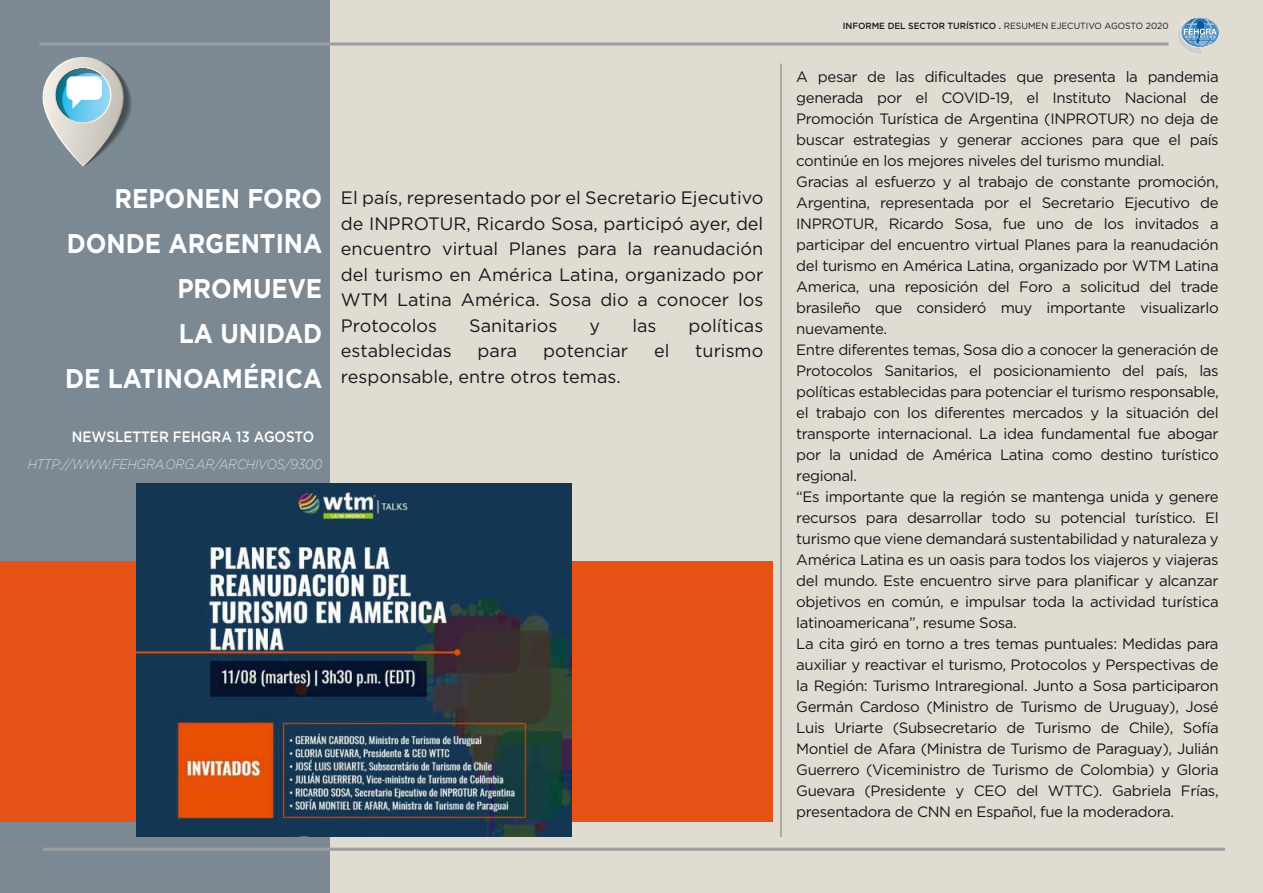
<style>
.page{position:relative;width:1263px;height:893px;background:#e0dcd2}
.page>*{position:absolute;margin:0;border:0;box-sizing:border-box;transform-origin:0 0}
.t1{font:700 27px/45px "Gotham";color:#fff;text-align:right;scale:.9 1}
.t2{font:18px/25.5px "Gotham";color:#1a171c;text-align:justify}
.t3{font:15px/21px "Gotham";letter-spacing:-.025em;color:#1a171c}
.t4{font:500 15px "Gotham";color:#fff;scale:.9 1}
.t5{font:italic 200 13.5px "Gotham";color:#fff;scale:.9 1}
.t6{font:500 9px "Gotham";color:#1a171c;scale:.96 1}
.s1{font-weight:400}
</style>
<div class="page">
<div style="left:0;top:0;width:330px;height:893px;background:#7c8993"></div>
<svg style="left:1177px;top:17px;width:42px;height:37px"></svg>
<hr style="left:39px;top:42px;width:1129px;height:3px;background:#9c9e9f">
<hr style="left:43px;top:848px;width:1182px;height:3px;background:#9c9e9f">
<svg style="left:43px;top:57px;width:89px;height:110px"></svg>
<div style="left:67px;top:76px;width:35px;height:24px;background:#fff;border-radius:6px"></div>
<div style="left:0;top:561px;width:772px;height:260px;background:#e65216"></div>
<img style="left:136px;top:483px;width:435px;height:353px">
<h1 class="t1" style="left:65px;top:176px;width:287px">REPONEN FORO<br>DONDE ARGENTINA<br>PROMUEVE<br>LA UNIDAD<br>DE LATINOAMÉRICA</h1>
<p class="t4" style="left:72px;top:428px;width:271px">NEWSLETTER FEHGRA 13 AGOSTO</p>
<p class="t5" style="left:28px;top:457px;width:329px">HTTP://WWW.FEHGRA.ORG.AR/ARCHIVOS/9300</p>
<p class="t2" style="left:341px;top:185px;width:424px">El país, representado por el Secretario Ejecutivo de INPROTUR, Ricardo Sosa, participó ayer, del encuentro virtual Planes para la reanudación del turismo en América Latina, organizado por WTM Latina América. Sosa dio a conocer los Protocolos</p>
<p class="t2" style="left:469px;top:313px;width:90px">Sanitarios</p>
<p class="t2" style="left:589px;top:313px;width:12px">y</p>
<p class="t2" style="left:632px;top:313px;width:26px">las</p>
<p class="t2" style="left:689px;top:313px;width:76px">políticas</p>
<p class="t2" style="left:341px;top:338px;width:112px">establecidas</p>
<p class="t2" style="left:478px;top:338px;width:41px">para</p>
<p class="t2" style="left:543px;top:338px;width:87px">potenciar</p>
<p class="t2" style="left:654px;top:338px;width:17px">el</p>
<p class="t2" style="left:695px;top:338px;width:70px">turismo</p>
<p class="t2" style="left:341px;top:364px;width:281px">responsable, entre otros temas.</p>
<p class="t6" style="left:843px;top:20px;width:341px">INFORME DEL SECTOR TURÍSTICO . <span class="s1">RESUMEN EJECUTIVO AGOSTO 2020</span></p>
<p class="t3" style="left:796px;top:66px;width:424px">A pesar de las dificultades que presenta la pandemia generada por el COVID-19, el Instituto Nacional de Promoción Turística de Argentina (INPROTUR) no deja de buscar estrategias y generar acciones para que el país continúe en los mejores niveles del turismo mundial.<br>Gracias al esfuerzo y al trabajo de constante promoción, Argentina, representada por el Secretario Ejecutivo de INPROTUR, Ricardo Sosa, fue uno de los invitados a participar del encuentro virtual Planes para la reanudación del turismo en América Latina, organizado por WTM Latina America, una reposición del Foro a solicitud del trade brasileño que consideró muy importante visualizarlo nuevamente.<br>Entre diferentes temas, Sosa dio a conocer la generación de Protocolos Sanitarios, el posicionamiento del país, las políticas establecidas para potenciar el turismo responsable, el trabajo con los diferentes mercados y la situación del transporte internacional. La idea fundamental fue abogar por la unidad de América Latina como destino turístico regional.<br>“Es importante que la región se mantenga unida y genere recursos para desarrollar todo su potencial turístico. El turismo que viene demandará sustentabilidad y naturaleza y América Latina es un oasis para todos los viajeros y viajeras del mundo. Este encuentro sirve para planificar y alcanzar objetivos en común, e impulsar toda la actividad turística latinoamericana”, resume Sosa.<br>La cita giró en torno a tres temas puntuales: Medidas para auxiliar y reactivar el turismo, Protocolos y Perspectivas de la Región: Turismo Intraregional. Junto a Sosa participaron Germán Cardoso (Ministro de Turismo de Uruguay), José Luis Uriarte (Subsecretario de Turismo de Chile), Sofía Montiel de Afara (Ministra de Turismo de Paraguay), Julián Guerrero (Viceministro de Turismo de Colombia) y Gloria Guevara (Presidente y CEO del WTTC). Gabriela Frías, presentadora de CNN en Español, fue la moderadora.</p>
</div>
